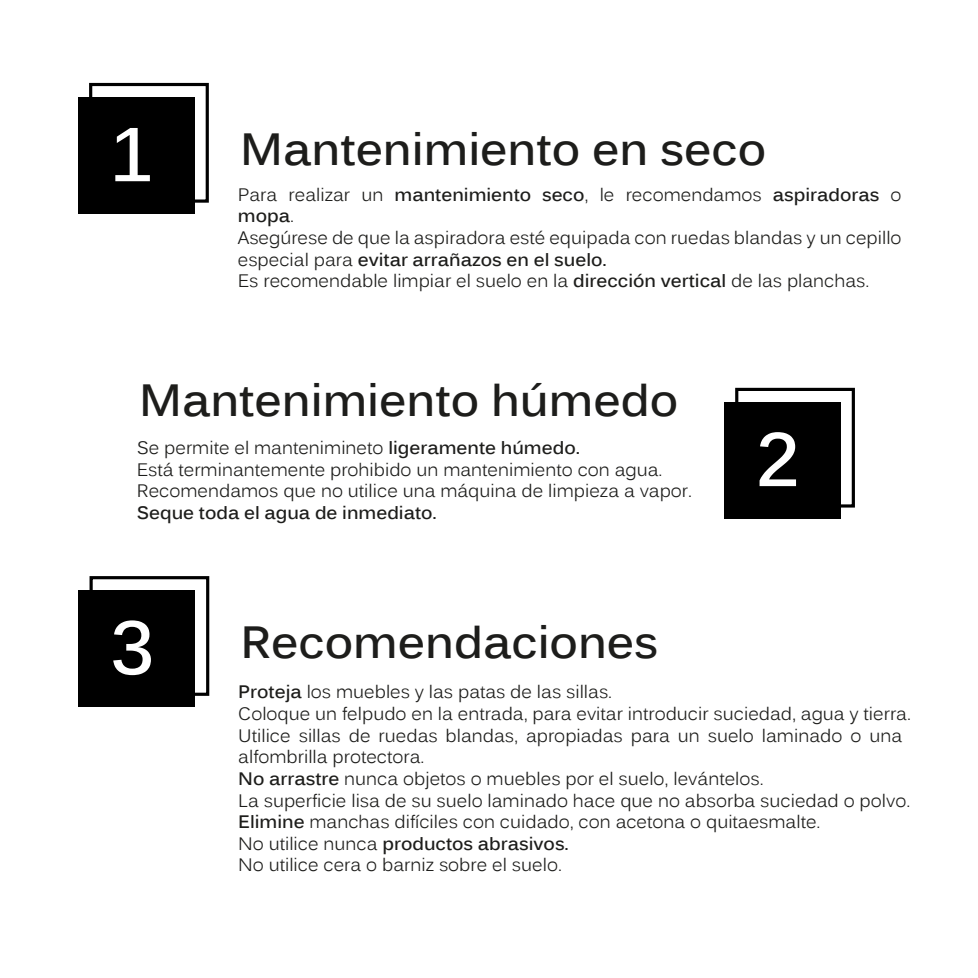
<style>
.page{position:relative;width:978px;height:978px;background:#fff}
.page>*{position:absolute;margin:0;border:0;box-sizing:border-box;transform-origin:0 0}
.t1{font:700 75px "Kalinga";color:#fff}
.t2{font:700 45px "Kalinga";color:#1d1d1b}
.t3{font:18px/21.6px "Kalinga";color:#1d1d1b}
.t4{font:700 18px "Kalinga";color:#1d1d1b}
.s1{font-weight:700}
</style>
<div class="page">
<div style="left:89px;top:83px;width:120px;height:120px;border:3px solid #000"></div>
<div style="left:78px;top:97px;width:117px;height:117px;background:#000"></div>
<div style="left:735px;top:388px;width:120px;height:120px;border:3px solid #000"></div>
<div style="left:724px;top:402px;width:117px;height:117px;background:#000"></div>
<div style="left:90px;top:576px;width:119px;height:120px;border:3px solid #000"></div>
<div style="left:78px;top:590px;width:117px;height:117px;background:#000"></div>
<h1 class="t1" style="left:110px;top:106px;width:45px">1</h1>
<h2 class="t2" style="left:240px;top:119px;width:528px">Mantenimiento en seco</h2>
<p class="t3" style="left:238px;top:185px;width:665px">Para realizar un <span class="s1">mantenimiento seco</span>, le recomendamos <span class="s1">aspiradoras</span> o <span class="s1">mopa</span>.<br>Asegúrese de que la aspiradora esté equipada con ruedas blandas y un cepillo especial para <span class="s1">evitar arrañazos en el suelo.<br></span>Es recomendable limpiar el suelo en la <span class="s1">dirección vertical</span> de las planchas.</p>
<h2 class="t2" style="left:139px;top:371px;width:541px">Mantenimiento húmedo</h2>
<p class="t3" style="left:137px;top:439px;width:557px">Se permite el mantenimineto <span class="s1">ligeramente húmedo.<br></span>Está terminantemente prohibido un mantenimiento con agua.<br>Recomendamos que no utilice una máquina de limpieza a vapor.</p>
<p class="t4" style="left:137px;top:501px;width:302px">Seque toda el agua de inmediato.</p>
<h1 class="t1" style="left:110px;top:599px;width:45px">3</h1>
<h2 class="t2" style="left:241px;top:613px;width:419px">Recomendaciones</h2>
<h1 class="t1" style="left:756px;top:410px;width:45px">2</h1>
<p class="t3" style="left:238px;top:683px;width:674px"><span class="s1">Proteja</span> los muebles y las patas de las sillas.<br>Coloque un felpudo en la entrada, para evitar introducir suciedad, agua y tierra.<br>Utilice sillas de ruedas blandas, apropiadas para un suelo laminado o una alfombrilla protectora.<br><span class="s1">No arrastre</span> nunca objetos o muebles por el suelo, levántelos.<br>La superficie lisa de su suelo laminado hace que no absorba suciedad o polvo.<br><span class="s1">Elimine</span> manchas difíciles con cuidado, con acetona o quitaesmalte.<br>No utilice nunca <span class="s1">productos abrasivos.<br></span>No utilice cera o barniz sobre el suelo.</p>
</div>
